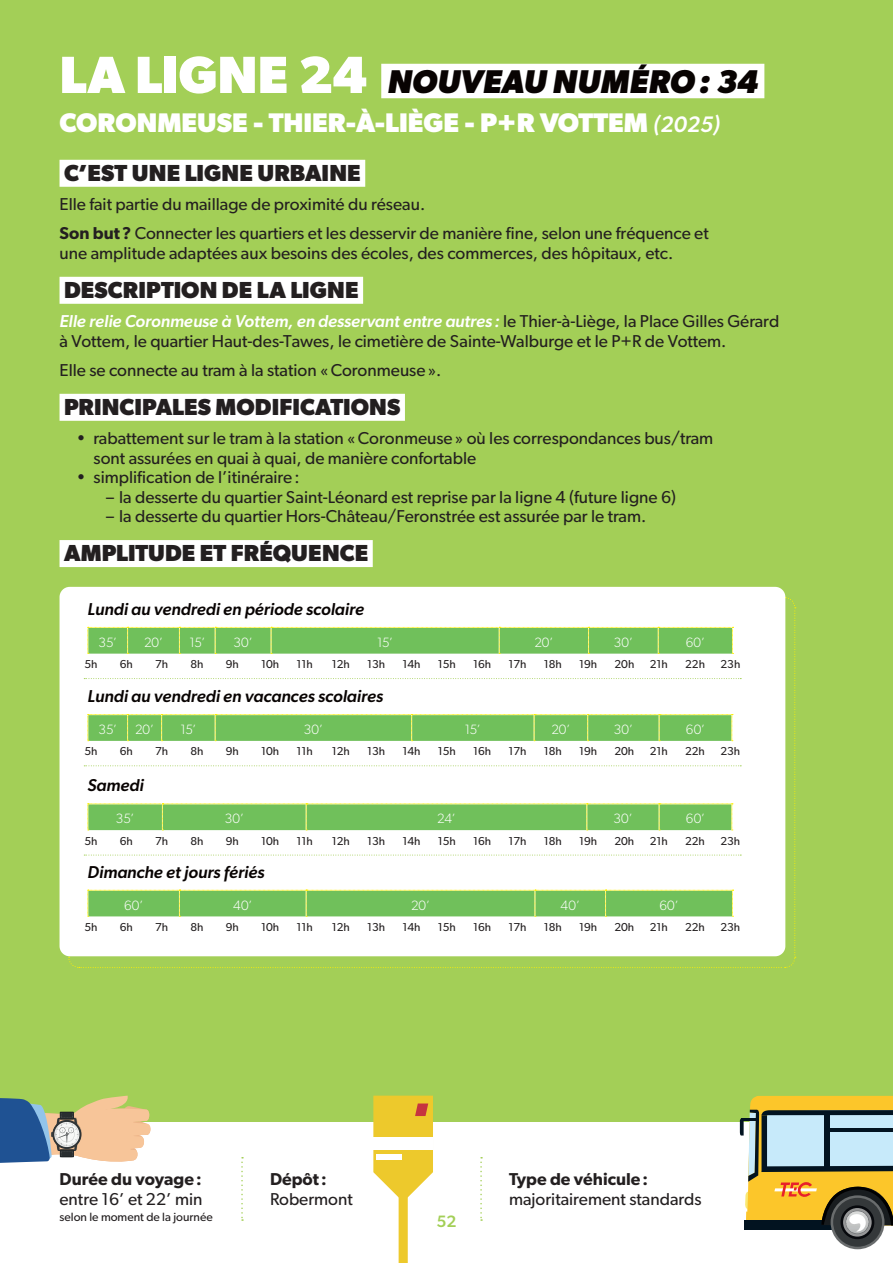
<style>
.page{position:relative;width:893px;height:1263px;background:#fff}
.page>*{position:absolute;margin:0;border:0;box-sizing:border-box;transform-origin:0 0}
.t1{font:700 52.5px "Gibson";color:#fff}
.t2{font:italic 700 33px "Gibson";color:#080302}
.t3{font:700 27px "Gibson";color:#fff}
.t4{font:700 23.25px "Gibson";letter-spacing:.005em;color:#231f20}
.t5{font:17.25px/19.5px "Gibson";color:#231f20}
.t6{font:italic 500 17.25px "Gibson";color:#080302}
.t7{font:600 17.25px "Gibson";color:#231f20}
.t8{font:500 16.5px "Gibson";color:#a3cf57}
.t9{font:300 13.5px "Gibson";letter-spacing:.005em;color:#fff}
.t10{font:12px "Gibson";color:#231f20}
.t11{font:11.55px "Gibson";color:#231f20}
.s1{font-weight:500;font-style:italic;font-size:22.5px}
.s2{font-weight:600}
.s3{font-weight:500;font-style:italic;color:#fff}
</style>
<div class="page">
<div style="left:0;top:0;width:893px;height:1121px;background:#a3cf57"></div>
<div style="left:831px;top:1195px;width:53px;height:54px;background:#696c6d;border-radius:50%"></div>
<div style="left:833px;top:1198px;width:49px;height:49px;background:#34383a;border-radius:50%"></div>
<svg style="left:840px;top:1205px;width:34px;height:34px"></svg>
<div style="left:843px;top:1208px;width:29px;height:28px;background:#969798;border-radius:50%"></div>
<svg style="left:740px;top:1096px;width:153px;height:138px"></svg>
<svg style="left:0;top:1096px;width:152px;height:67px"></svg>
<svg style="left:373px;top:1096px;width:60px;height:167px"></svg>
<div style="left:373px;top:1137px;width:60px;height:12px;background:#fff"></div>
<div style="left:377px;top:1154px;width:25px;height:6px;background:#fff"></div>
<svg style="left:480px;top:1157px;width:2px;height:64px"></svg>
<svg style="left:241px;top:1157px;width:2px;height:64px"></svg>
<div style="left:60px;top:160px;width:305px;height:27px;background:#fff"></div>
<div style="left:60px;top:277px;width:303px;height:27px;background:#fff"></div>
<div style="left:60px;top:394px;width:345px;height:27px;background:#fff"></div>
<div style="left:60px;top:540px;width:313px;height:27px;background:#fff"></div>
<div style="left:60px;top:587px;width:725px;height:369px;background:#fff;border-radius:10px"></div>
<svg style="left:68px;top:597px;width:728px;height:371px"></svg>
<div style="left:381px;top:64px;width:383px;height:34px;background:#fff"></div>
<h1 class="t1" style="left:60px;top:44px;width:309px">LA LIGNE 24</h1>
<h3 class="t3" style="left:60px;top:107px;width:662px">CORONMEUSE - THIER-À-LIÈGE - P+R VOTTEM <span class="s1">(2025)</span></h3>
<h2 class="t2" style="left:387px;top:62px;width:372px">NOUVEAU NUMÉRO: 34</h2>
<h3 class="t4" style="left:64px;top:159px;width:298px">C’EST UNE LIGNE URBAINE</h3>
<p class="t5" style="left:60px;top:189px;width:651px;line-height:29.2px">Elle fait partie du maillage de proximité du réseau.<br><span class="s2">Son but?</span> Connecter les quartiers et les desservir de manière fine, selon une fréquence et</p>
<p class="t5" style="left:60px;top:243px;width:615px">une amplitude adaptées aux besoins des écoles, des commerces, des hôpitaux, etc.</p>
<h3 class="t4" style="left:64px;top:276px;width:296px">DESCRIPTION DE LA LIGNE</h3>
<p class="t5" style="left:60px;top:311px;width:721px"><span class="s3">Elle relie Coronmeuse à Vottem, en desservant entre autres :</span> le Thier-à-Liège, la Place Gilles Gérard à Vottem, le quartier Haut-des-Tawes, le cimetière de Sainte-Walburge et le P+R de Vottem.</p>
<p class="t5" style="left:60px;top:360px;width:383px">Elle se connecte au tram à la station «Coronmeuse».</p>
<h3 class="t4" style="left:64px;top:393px;width:338px">PRINCIPALES MODIFICATIONS</h3>
<p class="t5" style="left:94px;top:428px;width:621px;text-indent:-17px">• rabattement sur le tram à la station «Coronmeuse» où les correspondances bus/tram sont assurées en quai à quai, de manière confortable</p>
<p class="t5" style="left:77px;top:467px;width:225px">• simplification de l’itinéraire:</p>
<p class="t5" style="left:106px;top:487px;width:571px">– la desserte du quartier Saint-Léonard est reprise par la ligne 4 (future ligne 6)</p>
<p class="t5" style="left:106px;top:506px;width:542px">– la desserte du quartier Hors-Château/Feronstrée est assurée par le tram.</p>
<h3 class="t4" style="left:64px;top:539px;width:306px">AMPLITUDE ET FRÉQUENCE</h3>
<p class="t6" style="left:88px;top:598px;width:278px">Lundi au vendredi en période scolaire</p>
<p class="t9" style="left:99px;top:634px;width:20px">35’</p>
<p class="t9" style="left:144px;top:634px;width:20px">20’</p>
<p class="t9" style="left:189px;top:634px;width:17px">15’</p>
<p class="t9" style="left:234px;top:634px;width:21px">30’</p>
<p class="t9" style="left:377px;top:634px;width:17px">15’</p>
<p class="t9" style="left:534px;top:634px;width:20px">20’</p>
<p class="t9" style="left:614px;top:634px;width:21px">30’</p>
<p class="t9" style="left:686px;top:634px;width:21px">60’</p>
<p class="t11" style="left:84px;top:657px;width:15px">5h</p>
<p class="t11" style="left:120px;top:657px;width:15px">6h</p>
<p class="t11" style="left:155px;top:657px;width:15px">7h</p>
<p class="t11" style="left:190px;top:657px;width:15px">8h</p>
<p class="t11" style="left:226px;top:657px;width:15px">9h</p>
<p class="t11" style="left:261px;top:657px;width:20px">10h</p>
<p class="t11" style="left:296px;top:657px;width:18px">11h</p>
<p class="t11" style="left:332px;top:657px;width:20px">12h</p>
<p class="t11" style="left:367px;top:657px;width:20px">13h</p>
<p class="t11" style="left:402px;top:657px;width:20px">14h</p>
<p class="t11" style="left:438px;top:657px;width:20px">15h</p>
<p class="t11" style="left:473px;top:657px;width:20px">16h</p>
<p class="t11" style="left:508px;top:657px;width:20px">17h</p>
<p class="t11" style="left:544px;top:657px;width:20px">18h</p>
<p class="t11" style="left:579px;top:657px;width:20px">19h</p>
<p class="t11" style="left:614px;top:657px;width:21px">20h</p>
<p class="t11" style="left:650px;top:657px;width:20px">21h</p>
<p class="t11" style="left:685px;top:657px;width:21px">22h</p>
<p class="t11" style="left:720px;top:657px;width:21px">23h</p>
<p class="t6" style="left:88px;top:686px;width:297px">Lundi au vendredi en vacances scolaires</p>
<p class="t9" style="left:99px;top:721px;width:20px">35’</p>
<p class="t9" style="left:135px;top:721px;width:20px">20’</p>
<p class="t9" style="left:180px;top:721px;width:17px">15’</p>
<p class="t9" style="left:304px;top:721px;width:21px">30’</p>
<p class="t9" style="left:465px;top:721px;width:17px">15’</p>
<p class="t9" style="left:551px;top:721px;width:20px">20’</p>
<p class="t9" style="left:614px;top:721px;width:21px">30’</p>
<p class="t9" style="left:686px;top:721px;width:21px">60’</p>
<p class="t11" style="left:84px;top:744px;width:15px">5h</p>
<p class="t11" style="left:120px;top:744px;width:15px">6h</p>
<p class="t11" style="left:155px;top:744px;width:15px">7h</p>
<p class="t11" style="left:190px;top:744px;width:15px">8h</p>
<p class="t11" style="left:226px;top:744px;width:15px">9h</p>
<p class="t11" style="left:261px;top:744px;width:20px">10h</p>
<p class="t11" style="left:296px;top:744px;width:18px">11h</p>
<p class="t11" style="left:332px;top:744px;width:20px">12h</p>
<p class="t11" style="left:367px;top:744px;width:20px">13h</p>
<p class="t11" style="left:402px;top:744px;width:20px">14h</p>
<p class="t11" style="left:438px;top:744px;width:20px">15h</p>
<p class="t11" style="left:473px;top:744px;width:20px">16h</p>
<p class="t11" style="left:508px;top:744px;width:20px">17h</p>
<p class="t11" style="left:544px;top:744px;width:20px">18h</p>
<p class="t11" style="left:579px;top:744px;width:20px">19h</p>
<p class="t11" style="left:614px;top:744px;width:21px">20h</p>
<p class="t11" style="left:650px;top:744px;width:20px">21h</p>
<p class="t11" style="left:685px;top:744px;width:21px">22h</p>
<p class="t11" style="left:720px;top:744px;width:21px">23h</p>
<p class="t6" style="left:88px;top:775px;width:58px">Samedi</p>
<p class="t9" style="left:116px;top:810px;width:20px">35’</p>
<p class="t9" style="left:225px;top:810px;width:21px">30’</p>
<p class="t9" style="left:437px;top:810px;width:20px">24’</p>
<p class="t9" style="left:613px;top:810px;width:21px">30’</p>
<p class="t9" style="left:686px;top:810px;width:21px">60’</p>
<p class="t11" style="left:84px;top:834px;width:15px">5h</p>
<p class="t11" style="left:120px;top:834px;width:15px">6h</p>
<p class="t11" style="left:155px;top:834px;width:15px">7h</p>
<p class="t11" style="left:190px;top:834px;width:15px">8h</p>
<p class="t11" style="left:226px;top:834px;width:15px">9h</p>
<p class="t11" style="left:261px;top:834px;width:20px">10h</p>
<p class="t11" style="left:296px;top:834px;width:18px">11h</p>
<p class="t11" style="left:332px;top:834px;width:20px">12h</p>
<p class="t11" style="left:367px;top:834px;width:20px">13h</p>
<p class="t11" style="left:402px;top:834px;width:20px">14h</p>
<p class="t11" style="left:438px;top:834px;width:20px">15h</p>
<p class="t11" style="left:473px;top:834px;width:20px">16h</p>
<p class="t11" style="left:508px;top:834px;width:20px">17h</p>
<p class="t11" style="left:544px;top:834px;width:20px">18h</p>
<p class="t11" style="left:579px;top:834px;width:20px">19h</p>
<p class="t11" style="left:614px;top:834px;width:21px">20h</p>
<p class="t11" style="left:650px;top:834px;width:20px">21h</p>
<p class="t11" style="left:685px;top:834px;width:21px">22h</p>
<p class="t11" style="left:720px;top:834px;width:21px">23h</p>
<p class="t6" style="left:88px;top:861px;width:178px">Dimanche et jours fériés</p>
<p class="t9" style="left:124px;top:897px;width:21px">60’</p>
<p class="t9" style="left:233px;top:897px;width:21px">40’</p>
<p class="t9" style="left:411px;top:897px;width:20px">20’</p>
<p class="t9" style="left:561px;top:897px;width:21px">40’</p>
<p class="t9" style="left:659px;top:897px;width:21px">60’</p>
<p class="t11" style="left:84px;top:920px;width:15px">5h</p>
<p class="t11" style="left:120px;top:920px;width:15px">6h</p>
<p class="t11" style="left:155px;top:920px;width:15px">7h</p>
<p class="t11" style="left:190px;top:920px;width:15px">8h</p>
<p class="t11" style="left:226px;top:920px;width:15px">9h</p>
<p class="t11" style="left:261px;top:920px;width:20px">10h</p>
<p class="t11" style="left:296px;top:920px;width:18px">11h</p>
<p class="t11" style="left:332px;top:920px;width:20px">12h</p>
<p class="t11" style="left:367px;top:920px;width:20px">13h</p>
<p class="t11" style="left:402px;top:920px;width:20px">14h</p>
<p class="t11" style="left:438px;top:920px;width:20px">15h</p>
<p class="t11" style="left:473px;top:920px;width:20px">16h</p>
<p class="t11" style="left:508px;top:920px;width:20px">17h</p>
<p class="t11" style="left:544px;top:920px;width:20px">18h</p>
<p class="t11" style="left:579px;top:920px;width:20px">19h</p>
<p class="t11" style="left:614px;top:920px;width:21px">20h</p>
<p class="t11" style="left:650px;top:920px;width:20px">21h</p>
<p class="t11" style="left:685px;top:920px;width:21px">22h</p>
<p class="t11" style="left:720px;top:920px;width:21px">23h</p>
<p class="t7" style="left:60px;top:1169px;width:144px">Durée du voyage:</p>
<p class="t5" style="left:60px;top:1189px;width:144px">entre 16’ et 22’ min</p>
<p class="t10" style="left:60px;top:1210px;width:155px">selon le moment de la journée</p>
<p class="t7" style="left:270px;top:1169px;width:58px">Dépôt:</p>
<p class="t5" style="left:270px;top:1189px;width:84px">Robermont</p>
<p class="t8" style="left:436px;top:1212px;width:21px">52</p>
<p class="t7" style="left:509px;top:1169px;width:141px">Type de véhicule:</p>
<p class="t5" style="left:509px;top:1189px;width:194px">majoritairement standards</p>
</div>
